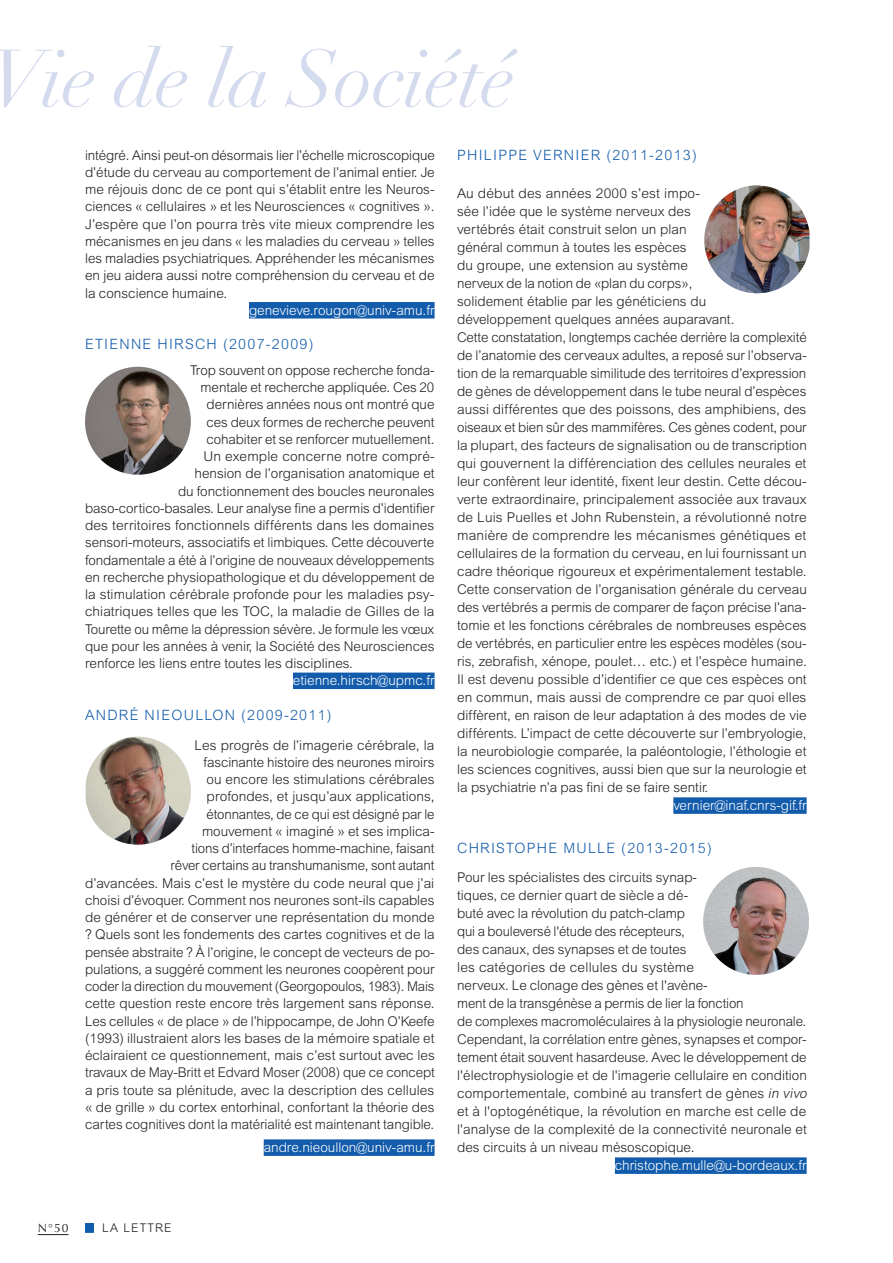
<style>
.page{position:relative;width:893px;height:1263px;background:#fff}
.page>*{position:absolute;margin:0;border:0;box-sizing:border-box;transform-origin:0 0}
.t1{font:italic 79.5px "Didot LT Std";letter-spacing:-.01em;color:#d5dbee}
.t2{font:300 14.25px "Arial";letter-spacing:.09em;color:#135cab}
.t3{font:300 13.5px/18px "Arial";color:#231f20}
.t4{font:300 13.5px "Arial";color:#fff}
.t5{font:300 12px "Arial";letter-spacing:.09em;color:#231f20}
.t6{font:12px "Optima LT Std";color:#231f20}
.s1{font-style:italic}
</style>
<div class="page">
<hr style="left:38px;top:1234px;width:31px;height:1px;background:#231f20">
<svg style="left:85px;top:1224px;width:9px;height:8px"></svg>
<div style="left:673px;top:797px;width:134px;height:17px;background:#135cab"></div>
<div style="left:615px;top:1157px;width:192px;height:17px;background:#135cab"></div>
<div style="left:249px;top:302px;width:186px;height:16px;background:#135cab"></div>
<div style="left:293px;top:672px;width:142px;height:17px;background:#135cab"></div>
<div style="left:264px;top:1139px;width:171px;height:17px;background:#135cab"></div>
<img style="left:85px;top:367px;width:106px;height:108px;border-radius:53px">
<img style="left:86px;top:737px;width:105px;height:108px">
<img style="left:704px;top:185px;width:105px;height:108px">
<img style="left:703px;top:867px;width:106px;height:108px;border-radius:53px">
<h1 class="t1" style="left:-11px;top:31px;width:527px">Vie de la Société</h1>
<p class="t3" style="left:85px;top:146px;width:351px;line-height:17.2px;text-align:justify">intégré. Ainsi peut-on désormais lier l’échelle microscopique d’étude du cerveau au comportement de l’animal entier. Je me réjouis donc de ce pont qui s’établit entre les Neuros&shy;ciences « cellulaires » et les Neurosciences « cognitives ».<br>J’espère que l’on pourra très vite mieux comprendre les mécanismes en jeu dans « les maladies du cerveau » telles les maladies psychiatriques. Appréhender les mécanismes en jeu aidera aussi notre compréhension du cerveau et de la conscience humaine.</p>
<p class="t4" style="left:249px;top:302px;width:187px">genevieve.rougon@univ-amu.fr</p>
<p class="t2" style="left:85px;top:336px;width:112px">Etienne Hirsch</p>
<p class="t2" style="left:223px;top:336px;width:92px">(2007-2009)</p>
<p class="t3" style="left:190px;top:361px;width:246px">Trop souvent on oppose recherche fonda-</p>
<p class="t3" style="left:201px;top:378px;width:235px">mentale et recherche appliquée. Ces 20</p>
<p class="t3" style="left:207px;top:395px;width:229px">dernières années nous ont montré que</p>
<p class="t3" style="left:207px;top:413px;width:229px">ces deux formes de recherche peuvent</p>
<p class="t3" style="left:207px;top:430px;width:229px">cohabiter et se renforcer mutuellement.</p>
<p class="t3" style="left:204px;top:447px;width:233px">U n exemple concerne notre compré-</p>
<p class="t3" style="left:195px;top:464px;width:242px">hension de l’organisation anatomique et</p>
<p class="t3" style="left:178px;top:482px;width:258px">du fonctionnement des boucles neuronales</p>
<p class="t3" style="left:85px;top:499px;width:351px">baso-cortico-basales. Leur analyse fine a permis d’identifier</p>
<p class="t3" style="left:85px;top:516px;width:351px">des territoires fonctionnels différents dans les domaines</p>
<p class="t3" style="left:85px;top:533px;width:351px">sensori-moteurs, associatifs et limbiques. Cette découverte</p>
<p class="t3" style="left:85px;top:551px;width:351px">fondamentale a été à l’origine de nouveaux développements</p>
<p class="t3" style="left:85px;top:568px;width:351px">en recherche physiopathologique et du développement de</p>
<p class="t3" style="left:85px;top:585px;width:351px">la stimulation cérébrale profonde pour les maladies psy-</p>
<p class="t3" style="left:85px;top:602px;width:351px">chiatriques telles que les TOC, la maladie de Gilles de la</p>
<p class="t3" style="left:85px;top:620px;width:351px">Tourette ou même la dépression sévère. Je formule les vœux</p>
<p class="t3" style="left:85px;top:637px;width:351px">que pour les années à venir, la Société des Neurosciences</p>
<p class="t3" style="left:85px;top:654px;width:269px">renforce les liens entre toutes les disciplines.</p>
<p class="t4" style="left:293px;top:673px;width:143px">etienne.hirsch@upmc.fr</p>
<p class="t2" style="left:85px;top:706px;width:69px">André Nie</p>
<p class="t2" style="left:171px;top:706px;width:162px">oullon (2009-2011)</p>
<p class="t3" style="left:85px;top:736px;width:351px;line-height:17.2px;text-align:right">Les progrès de l’imagerie cérébrale, la<br>fascinante histoire des neurones miroirs<br>ou encore les stimulations cérébrales<br>profondes, et jusqu’aux applications,<br>étonnantes, de ce qui est désigné par le<br>mouvement « imaginé » et ses implica-<br>tions d’interfaces homme-machine, faisant<br>rêver certains au transhumanisme, sont autant<br>d’avancées. Mais c’est le mystère du code neural que j’ai choisi d’évoquer. Comment nos neurones sont-ils capables de générer et de conserver une représentation du monde ? Quels sont les fondements des cartes cognitives et de la pensée abstraite ? À l’origine, le concept de vecteurs de po&shy;pulations, a suggéré comment les neurones coopèrent pour coder la direction du mouvement (Georgopoulos, 1983). Mais cette question reste encore très largement sans réponse.<br>Les cellules « de place » de l’hippocampe, de John O’Keefe (1993) illustraient alors les bases de la mémoire spatiale et éclairaient ce questionnement, mais c’est surtout avec les travaux de M ay-Britt et Edvard M oser (2008) que ce concept a pris toute sa plénitude, avec la description des cellules « de grille » du cortex entorhinal, confortant la théorie des cartes cognitives dont la matérialité est maintenant tangible.</p>
<p class="t4" style="left:264px;top:1140px;width:173px">andre.nieoullon@univ-amu.fr</p>
<p class="t6" style="left:38px;top:1220px;width:32px">n°50</p>
<p class="t5" style="left:102px;top:1221px;width:71px">La lettre</p>
<p class="t2" style="left:457px;top:147px;width:9px">Phili</p>
<p class="t2" style="left:498px;top:147px;width:200px">ppe Vernier (2011-2013)</p>
<p class="t3" style="left:457px;top:184px;width:351px">Au début des années 2000 s’est impo-<br>sée l’idée que le système nerveux des<br>vertébrés était construit selon un plan<br>général commun à toutes les espèces<br>du groupe, une extension au système<br>nerveux de la notion de «plan du corps»,<br>solidement établie par les généticiens du<br>développement quelques années auparavant.<br>Cette constatation, longtemps cachée derrière la complexité de l’anatomie des cerveaux adultes, a reposé sur l’observa&shy;tion de la remarquable similitude des territoires d’expression de gènes de développement dans le tube neural d’espèces aussi différentes que des poissons, des amphibiens, des oiseaux et bien sûr des mammifères. Ces gènes codent, pour la plupart, des facteurs de signalisation ou de transcription qui gouvernent la différenciation des cellules neurales et leur confèrent leur identité, fixent leur destin. Cette décou&shy;verte extraordinaire, principalement associée aux travaux de Luis Puelles et John Rubenstein, a révolutionné notre manière de comprendre les mécanismes génétiques et cellulaires de la formation du cerveau, en lui fournissant un cadre théorique rigoureux et expérimentalement testable.<br>Cette conservation de l’organisation générale du cerveau des vertébrés a permis de comparer de façon précise l’ana&shy;tomie et les fonctions cérébrales de nombreuses espèces de vertébrés, en particulier entre les espèces modèles (sou&shy;ris, zebrafish, xénope, poulet… etc.) et l’espèce humaine.<br>Il est devenu possible d’identifier ce que ces espèces ont en commun, mais aussi de comprendre ce par quoi elles diffèrent, en raison de leur adaptation à des modes de vie différents. L’impact de cette découverte sur l’embryologie, la neurobiologie comparée, la paléontologie, l’éthologie et les sciences cognitives, aussi bien que sur la neurologie et la psychiatrie n’a pas fini de se faire sentir.</p>
<p class="t4" style="left:673px;top:798px;width:135px">vernier@inaf.cnrs-gif.fr</p>
<p class="t2" style="left:457px;top:840px;width:141px">Ch ristophe M ulle</p>
<p class="t2" style="left:621px;top:840px;width:92px">(2013-2015)</p>
<p class="t3" style="left:457px;top:868px;width:354px">Pour les spécialistes des circuits synap-<br>tiques, ce dernier quart de siècle a dé-<br>buté avec la révolution du patch-clamp<br>qui a bouleversé l'étude des récepteurs,<br>des canaux, des synapses et de toutes<br>les catégories de cellules du système<br>nerveux. Le clonage des gènes et l'avène-<br>ment de la transgénèse a permis de lier la fonction<br>de complexes macromoléculaires à la physiologie neuronale.<br>Cependant, la corrélation entre gènes, synapses et compor&shy;tement était souvent hasardeuse. Avec le développement de l'électrophysiologie et de l'imagerie cellulaire en condition comportementale, combiné au transfert de gènes <span class="s1">in vivo </span>et à l'optogénétique, la révolution en marche est celle de l'analyse de la complexité de la connectivité neuronale et des circuits à un niveau mésoscopique.</p>
<p class="t4" style="left:615px;top:1158px;width:193px">christophe.mulle@u-bordeaux.fr</p>
</div>
